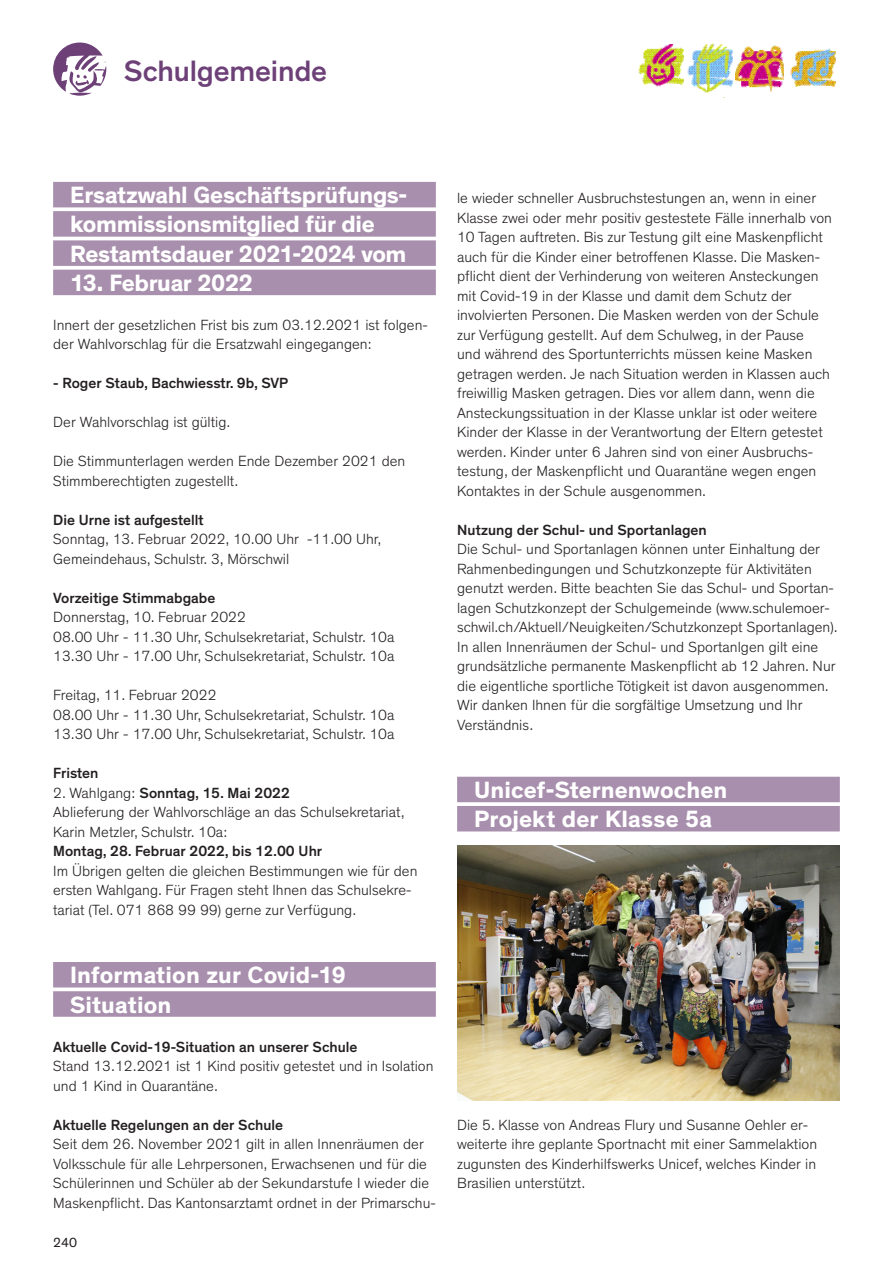
<style>
.page{position:relative;width:893px;height:1263px;background:#fff}
.page>*{position:absolute;margin:0;border:0;box-sizing:border-box;transform-origin:0 0}
.t1{font:500 30px "Theinhardt";letter-spacing:-.005em;color:#6d4178}
.Titel_mit_Balken___v{font:700 24px "Theinhardt";letter-spacing:-.01em;color:#fff}
.Titel_mit_Balken___v-2{font:700 24px "Theinhardt";letter-spacing:.01em;color:#fff}
._3___Grundtext{font:300 15px/19.5px "Theinhardt";color:#231f20}
._3___Grundtext-2{font:500 15px "Theinhardt";color:#231f20}
.t2{font:13.5px "Theinhardt";color:#231f20}
.s1{font-weight:300}
</style>
<div class="page">
<img style="left:638px;top:44px;width:46px;height:43px">
<img style="left:790px;top:48px;width:45px;height:38px">
<img style="left:736px;top:45px;width:48px;height:47px">
<img style="left:687px;top:43px;width:46px;height:50px">
<div style="left:457px;top:777px;width:383px;height:25px;background:#a88fad"></div>
<div style="left:457px;top:806px;width:383px;height:25px;background:#a88fad"></div>
<div style="left:53px;top:182px;width:383px;height:25px;background:#a88fad"></div>
<div style="left:53px;top:211px;width:383px;height:26px;background:#a88fad"></div>
<div style="left:53px;top:240px;width:383px;height:26px;background:#a88fad"></div>
<div style="left:53px;top:270px;width:383px;height:25px;background:#a88fad"></div>
<div style="left:53px;top:962px;width:383px;height:25px;background:#a88fad"></div>
<div style="left:53px;top:991px;width:383px;height:26px;background:#a88fad"></div>
<img style="left:457px;top:846px;width:383px;height:255px">
<svg style="left:53px;top:43px;width:53px;height:53px"></svg>
<h1 class="t1" style="left:124px;top:53px;width:205px">Schulgemeinde</h1>
<p class="Titel_mit_Balken___v" style="left:70px;top:180px;width:339px">Ersatzwahl Geschäftsprüfungs-</p>
<p class="Titel_mit_Balken___v" style="left:70px;top:209px;width:306px">kommissionsmitglied für die</p>
<p class="Titel_mit_Balken___v" style="left:70px;top:239px;width:338px">Restamtsdauer 2021-2024 vom</p>
<p class="Titel_mit_Balken___v" style="left:70px;top:268px;width:184px">13. Februar 2022</p>
<p class="_3___Grundtext" style="left:53px;top:315px;width:376px">Innert der gesetzlichen Frist bis zum 03.12.2021 ist folgen&shy;der Wahlvorschlag für die Ersatzwahl eingegangen:</p>
<p class="_3___Grundtext-2" style="left:53px;top:374px;width:237px">- Roger Staub, Bachwiesstr. 9b, SVP</p>
<p class="_3___Grundtext" style="left:53px;top:413px;width:179px">Der Wahlvorschlag ist gültig.</p>
<p class="_3___Grundtext" style="left:53px;top:452px;width:354px">Die Stimmunterlagen werden Ende Dezember 2021 den<br>Stimmberechtigten zugestellt.</p>
<p class="_3___Grundtext-2" style="left:53px;top:511px;width:152px">Die Urne ist aufgestellt</p>
<p class="_3___Grundtext" style="left:53px;top:530px;width:330px">Sonntag, 13. Februar 2022, 10.00 Uhr -11.00 Uhr,</p>
<p class="_3___Grundtext" style="left:53px;top:549px;width:238px">Gemeindehaus, Schulstr. 3, Mörschwil</p>
<p class="_3___Grundtext-2" style="left:53px;top:589px;width:164px">Vorzeitige Stimmabgabe</p>
<p class="_3___Grundtext" style="left:53px;top:608px;width:194px">Donnerstag, 10. Februar 2022</p>
<p class="_3___Grundtext" style="left:53px;top:627px;width:343px">08.00 Uhr - 11.30 Uhr, Schulsekretariat, Schulstr. 10a</p>
<p class="_3___Grundtext" style="left:53px;top:647px;width:343px">13.30 Uhr - 17.00 Uhr, Schulsekretariat, Schulstr. 10a</p>
<p class="_3___Grundtext" style="left:53px;top:686px;width:165px">Freitag, 11. Februar 2022</p>
<p class="_3___Grundtext" style="left:53px;top:705px;width:343px">08.00 Uhr - 11.30 Uhr, Schulsekretariat, Schulstr. 10a</p>
<p class="_3___Grundtext" style="left:53px;top:725px;width:343px">13.30 Uhr - 17.00 Uhr, Schulsekretariat, Schulstr. 10a</p>
<p class="_3___Grundtext-2" style="left:53px;top:764px;width:47px">Fristen</p>
<p class="_3___Grundtext-2" style="left:53px;top:784px;width:238px"><span class="s1">2. Wahlgang:</span> Sonntag, 15. Mai 2022</p>
<p class="_3___Grundtext" style="left:53px;top:803px;width:353px">Ablieferung der Wahlvorschläge an das Schulsekretariat,<br>Karin Metzler, Schulstr. 10a:</p>
<p class="_3___Grundtext-2" style="left:53px;top:842px;width:270px">Montag, 28. Februar 2022, bis 12.00 Uhr</p>
<p class="_3___Grundtext" style="left:53px;top:861px;width:366px">Im Übrigen gelten die gleichen Bestimmungen wie für den ersten Wahlgang. Für Fragen steht Ihnen das Schulsekre&shy;tariat (Tel. 071 868 99 99) gerne zur Verfügung.</p>
<p class="Titel_mit_Balken___v" style="left:70px;top:960px;width:277px">Information zur Covid-19</p>
<p class="Titel_mit_Balken___v-2" style="left:70px;top:989px;width:103px">Situation</p>
<p class="_3___Grundtext-2" style="left:53px;top:1037px;width:306px">Aktuelle Covid-19-Situation an unserer Schule</p>
<p class="_3___Grundtext" style="left:53px;top:1056px;width:382px">Stand 13.12.2021 ist 1 Kind positiv getestet und in Isolation und 1 Kind in Quarantäne.</p>
<p class="_3___Grundtext-2" style="left:53px;top:1115px;width:232px">Aktuelle Regelungen an der Schule</p>
<p class="_3___Grundtext" style="left:53px;top:1134px;width:384px">Seit dem 26. November 2021 gilt in allen Innenräumen der Volksschule für alle Lehrpersonen, Erwachsenen und für die Schülerinnen und Schüler ab der Sekundarstufe I wieder die Maskenpflicht. Das Kantonsarztamt ordnet in der Primarschu-</p>
<p class="t2" style="left:53px;top:1234px;width:25px">240</p>
<p class="_3___Grundtext" style="left:457px;top:189px;width:376px">le wieder schneller Ausbruchstestungen an, wenn in einer Klasse zwei oder mehr positiv gestestete Fälle innerhalb von 10 Tagen auftreten. Bis zur Testung gilt eine Maskenpflicht auch für die Kinder einer betroffenen Klasse. Die Masken&shy;pflicht dient der Verhinderung von weiteren Ansteckungen mit Covid-19 in der Klasse und damit dem Schutz der involvierten Personen. Die Masken werden von der Schule zur Verfügung gestellt. Auf dem Schulweg, in der Pause<br>und während des Sportunterrichts müssen keine Masken getragen werden. Je nach Situation werden in Klassen auch freiwillig Masken getragen. Dies vor allem dann, wenn die Ansteckungssituation in der Klasse unklar ist oder weitere Kinder der Klasse in der Verantwortung der Eltern getestet werden. Kinder unter 6 Jahren sind von einer Ausbruchs&shy;testung, der Maskenpflicht und Quarantäne wegen engen Kontaktes in der Schule ausgenommen.</p>
<p class="_3___Grundtext-2" style="left:457px;top:521px;width:251px">Nutzung der Schul- und Sportanlagen</p>
<p class="_3___Grundtext" style="left:457px;top:540px;width:382px">Die Schul- und Sportanlagen können unter Einhaltung der Rahmenbedingungen und Schutzkonzepte für Aktivitäten genutzt werden. Bitte beachten Sie das Schul- und Sportan&shy;lagen Schutzkonzept der Schulgemeinde (www.schulemoer&shy;schwil.ch/Aktuell/Neuigkeiten/Schutzkonzept Sportanlagen).<br>In allen Innenräumen der Schul- und Sportanlgen gilt eine grundsätzliche permanente Maskenpflicht ab 12 Jahren. Nur die eigentliche sportliche Tötigkeit ist davon ausgenommen.<br>Wir danken Ihnen für die sorgfältige Umsetzung und Ihr Verständnis.</p>
<p class="Titel_mit_Balken___v" style="left:474px;top:775px;width:255px">Unicef-Sternenwochen</p>
<p class="Titel_mit_Balken___v" style="left:474px;top:804px;width:239px">Projekt der Klasse 5a</p>
<p class="_3___Grundtext" style="left:457px;top:1115px;width:362px">Die 5. Klasse von Andreas Flury und Susanne Oehler er&shy;weiterte ihre geplante Sportnacht mit einer Sammelaktion zugunsten des Kinderhilfswerks Unicef, welches Kinder in Brasilien unterstützt.</p>
</div>
